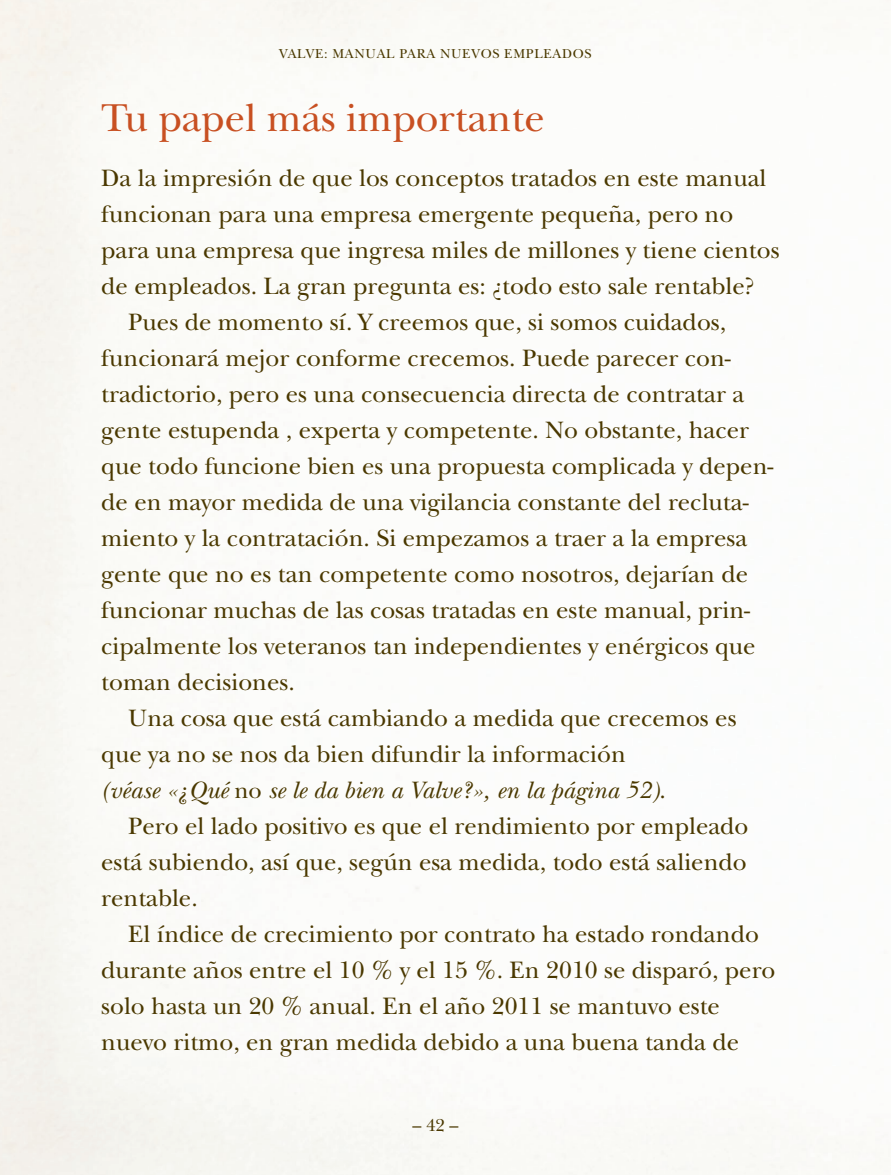
<style>
.page{position:relative;width:891px;height:1175px;background:#fff}
.page>*{position:absolute;margin:0;border:0;box-sizing:border-box;transform-origin:0 0}
.t1{font:40.5px "New Baskerville";color:#c85022}
.t2{font:24.75px "New Baskerville";color:#4a3800}
.t3{font:italic 24.75px "New Baskerville";color:#4a3800}
.t4{font:18px "New Baskerville";color:#4a3800}
.t5{font:13.5px "New Baskerville";letter-spacing:.05em;color:#4a3800}
.s1{font-style:normal;font-size:23.62px}
.s2{font-style:normal}
</style>
<div class="page">
<p class="t5" style="left:279px;top:45px;width:314px">VALVE: MANUAL PARA NUEVOS EMPLEADOS</p>
<h1 class="t1" style="left:101px;top:94px;width:445px">Tu papel más importante</h1>
<p class="t2" style="left:101px;top:163px;width:667px">Da la impresión de que los conceptos tratados en este manual</p>
<p class="t2" style="left:101px;top:199px;width:634px">funcionan para una empresa emergente pequeña, pero no</p>
<p class="t2" style="left:101px;top:235px;width:680px">para una empresa que ingresa miles de millones y tiene cientos</p>
<p class="t2" style="left:101px;top:271px;width:655px">de empleados. La gran pregunta es: ¿todo esto sale rentable?</p>
<p class="t2" style="left:128px;top:307px;width:599px">Pues de momento sí. Y creemos que, si somos cuidados,</p>
<p class="t2" style="left:101px;top:343px;width:631px">funcionará mejor conforme crecemos. Puede parecer con-</p>
<p class="t2" style="left:101px;top:379px;width:645px">tradictorio, pero es una consecuencia directa de contratar a</p>
<p class="t2" style="left:101px;top:415px;width:649px">gente estupenda , experta y competente. No obstante, hacer</p>
<p class="t2" style="left:101px;top:451px;width:674px">que todo funcione bien es una propuesta complicada y depen-</p>
<p class="t2" style="left:101px;top:487px;width:649px">de en mayor medida de una vigilancia constante del recluta-</p>
<p class="t2" style="left:101px;top:523px;width:647px">miento y la contratación. Si empezamos a traer a la empresa</p>
<p class="t2" style="left:101px;top:559px;width:648px">gente que no es tan competente como nosotros, dejarían de</p>
<p class="t2" style="left:101px;top:595px;width:650px">funcionar muchas de las cosas tratadas en este manual, prin-</p>
<p class="t2" style="left:101px;top:631px;width:656px">cipalmente los veteranos tan independientes y enérgicos que</p>
<p class="t2" style="left:101px;top:667px;width:195px">toman decisiones.</p>
<p class="t2" style="left:128px;top:703px;width:610px">Una cosa que está cambiando a medida que crecemos es</p>
<p class="t2" style="left:101px;top:739px;width:526px">que ya no se nos da bien difundir la información</p>
<p class="t3" style="left:101px;top:775px;width:566px">(véase «¿Qué <span class="s1">no</span> se le da bien a Valve?», en la página 52)<span class="s2">.</span></p>
<p class="t2" style="left:128px;top:811px;width:622px">Pero el lado positivo es que el rendimiento por empleado</p>
<p class="t2" style="left:101px;top:847px;width:647px">está subiendo, así que, según esa medida, todo está saliendo</p>
<p class="t2" style="left:101px;top:883px;width:98px">rentable.</p>
<p class="t2" style="left:128px;top:919px;width:632px">El índice de crecimiento por contrato ha estado rondando</p>
<p class="t2" style="left:101px;top:955px;width:676px">durante años entre el 10 % y el 15 %. En 2010 se disparó, pero</p>
<p class="t2" style="left:101px;top:991px;width:620px">solo hasta un 20 % anual. En el año 2011 se mantuvo este</p>
<p class="t2" style="left:101px;top:1027px;width:640px">nuevo ritmo, en gran medida debido a una buena tanda de</p>
<p class="t4" style="left:412px;top:1115px;width:48px">– 42 –</p>
</div>
